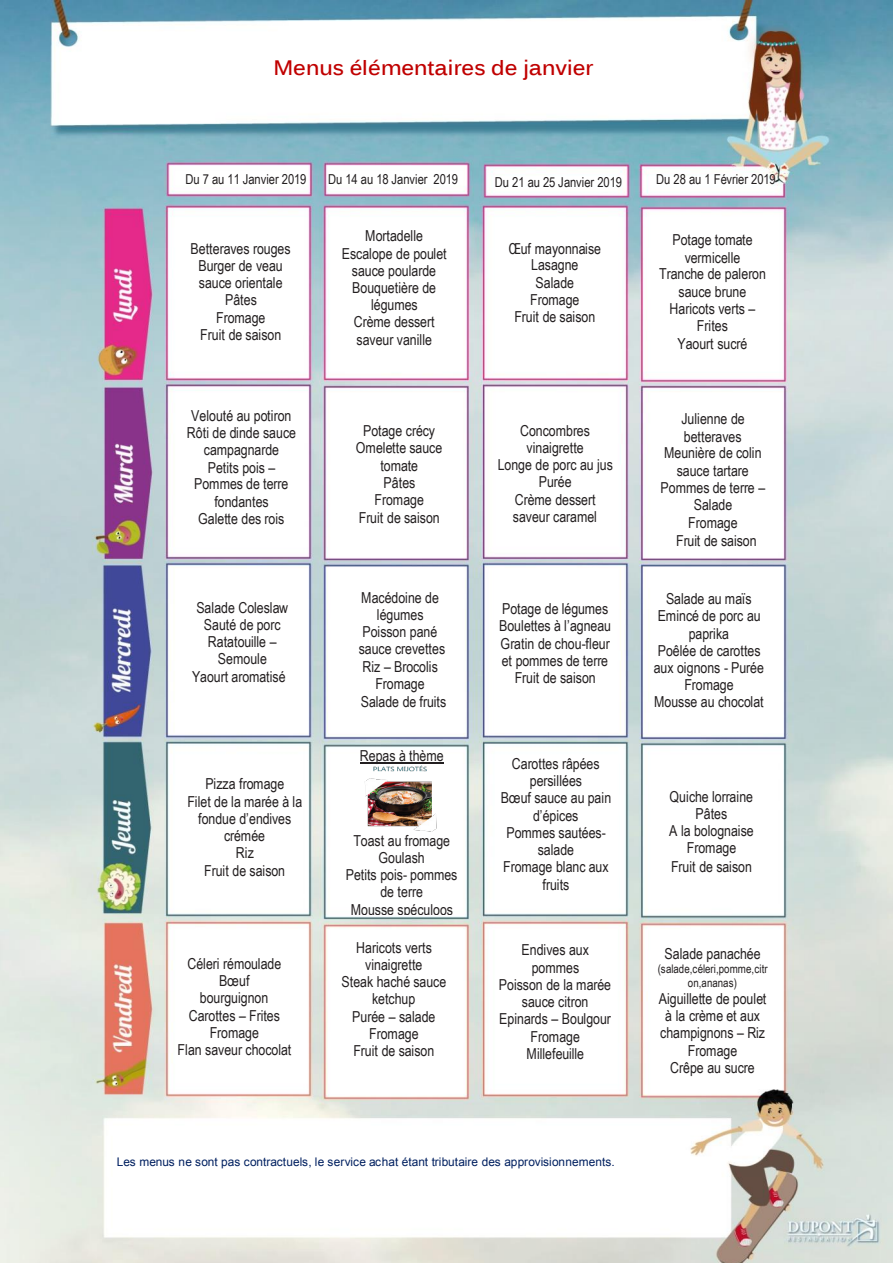
<style>
.page{position:relative;width:893px;height:1263px;background:#fff}
.page>*{position:absolute;margin:0;border:0;box-sizing:border-box;transform-origin:0 0}
.t1{font:700 20.85px "Kalinga";color:#c00000}
.t2{font:15.15px/17.2px "Arial Narrow";letter-spacing:-.005em;color:#231f20;text-align:center}
.t3{font:13.65px "Arial Narrow";letter-spacing:-.01em;color:#231f20}
.t4{font:11.85px "Arial";letter-spacing:-.005em;color:#002060}
.t5{font:11.85px/13.6px "Arial Narrow";color:#231f20;text-align:center}
</style>
<div class="page">
<img style="left:0;top:0;width:893px;height:1263px">
<hr style="left:360px;top:762px;width:83px;height:1px;background:#231f20">
<img style="left:360px;top:764px;width:84px;height:68px">
<p class="t1" style="left:273px;top:54px;width:322px">Menus élémentaires de janvier</p>
<p class="t3" style="left:186px;top:169px;width:122px">Du 7 au 11 Janvier 2019</p>
<p class="t3" style="left:328px;top:169px;width:131px">Du 14 au 18 Janvier 2019</p>
<p class="t3" style="left:495px;top:172px;width:129px">Du 21 au 25 Janvier 2019</p>
<p class="t3" style="left:656px;top:169px;width:121px">Du 28 au 1 Février 2019</p>
<p class="t2" style="left:191px;top:239px;width:102px">Betteraves rouges<br>Burger de veau sauce orientale<br>Pâtes<br>Fromage<br>Fruit de saison</p>
<p class="t2" style="left:187px;top:406px;width:111px">Velouté au potiron<br>Rôti de dinde sauce campagnarde<br>Petits pois –<br>Pommes de terre fondantes<br>Galette des rois</p>
<p class="t2" style="left:342px;top:227px;width:106px">Mortadelle<br>Escalope de poulet sauce poularde<br>Bouquetière de légumes<br>Crème dessert saveur vanille</p>
<p class="t2" style="left:356px;top:422px;width:88px">Potage crécy<br>Omelette sauce tomate<br>Pâtes<br>Fromage<br>Fruit de saison</p>
<p class="t2" style="left:192px;top:598px;width:98px">Salade Coleslaw<br>Sauté de porc<br>Ratatouille –<br>Semoule<br>Yaourt aromatisé</p>
<p class="t2" style="left:359px;top:588px;width:89px">Macédoine de légumes<br>Poisson pané sauce crevettes<br>Riz – Brocolis<br>Fromage<br>Salade de fruits</p>
<p class="t2" style="left:187px;top:775px;width:117px">Pizza fromage<br>Filet de la marée à la fondue d’endives crémée<br>Riz<br>Fruit de saison</p>
<p class="t2" style="left:360px;top:746px;width:85px">Repas à thème</p>
<p class="t2" style="left:346px;top:831px;width:113px">Toast au fromage<br>Goulash<br>Petits pois- pommes de terre<br>Mousse spéculoos</p>
<p class="t2" style="left:509px;top:239px;width:94px">Œuf mayonnaise<br>Lasagne<br>Salade<br>Fromage<br>Fruit de saison</p>
<p class="t2" style="left:659px;top:231px;width:108px">Potage tomate vermicelle<br>Tranche de paleron sauce brune<br>Haricots verts –<br>Frites<br>Yaourt sucré</p>
<p class="t2" style="left:498px;top:421px;width:117px">Concombres vinaigrette<br>Longe de porc au jus<br>Purée<br>Crème dessert saveur caramel</p>
<p class="t2" style="left:499px;top:599px;width:113px">Potage de légumes<br>Boulettes à l’agneau<br>Gratin de chou-fleur et pommes de terre<br>Fruit de saison</p>
<p class="t2" style="left:501px;top:754px;width:112px">Carottes râpées persillées<br>Bœuf sauce au pain d’épices<br>Pommes sautées&shy;salade<br>Fromage blanc aux fruits</p>
<p class="t2" style="left:661px;top:410px;width:106px">Julienne de betteraves<br>Meunière de colin sauce tartare<br>Pommes de terre –<br>Salade<br>Fromage<br>Fruit de saison</p>
<p class="t2" style="left:654px;top:589px;width:112px">Salade au maïs<br>Emincé de porc au paprika<br>Poêlée de carottes aux oignons - Purée<br>Fromage<br>Mousse au chocolat</p>
<p class="t2" style="left:669px;top:787px;width:86px">Quiche lorraine<br>Pâtes<br>A la bolognaise<br>Fromage<br>Fruit de saison</p>
<p class="t2" style="left:178px;top:954px;width:115px">Céleri rémoulade<br>Bœuf<br>bourguignon<br>Carottes – Frites<br>Fromage<br>Flan saveur chocolat</p>
<p class="t2" style="left:341px;top:938px;width:106px">Haricots verts vinaigrette<br>Steak haché sauce ketchup<br>Purée – salade<br>Fromage<br>Fruit de saison</p>
<p class="t2" style="left:499px;top:941px;width:114px">Endives aux pommes<br>Poisson de la marée sauce citron<br>Epinards – Boulgour<br>Fromage<br>Millefeuille</p>
<p class="t4" style="left:117px;top:1154px;width:500px">Les menus ne sont pas contractuels, le service achat étant tributaire des approvisionnements.</p>
<p class="t2" style="left:665px;top:944px;width:98px">Salade panachée</p>
<p class="t5" style="left:658px;top:962px;width:112px">(salade,céleri,pomme,citr on,ananas)</p>
<p class="t2" style="left:659px;top:989px;width:109px">Aiguillette de poulet à la crème et aux champignons – Riz<br>Fromage<br>Crêpe au sucre</p>
</div>
